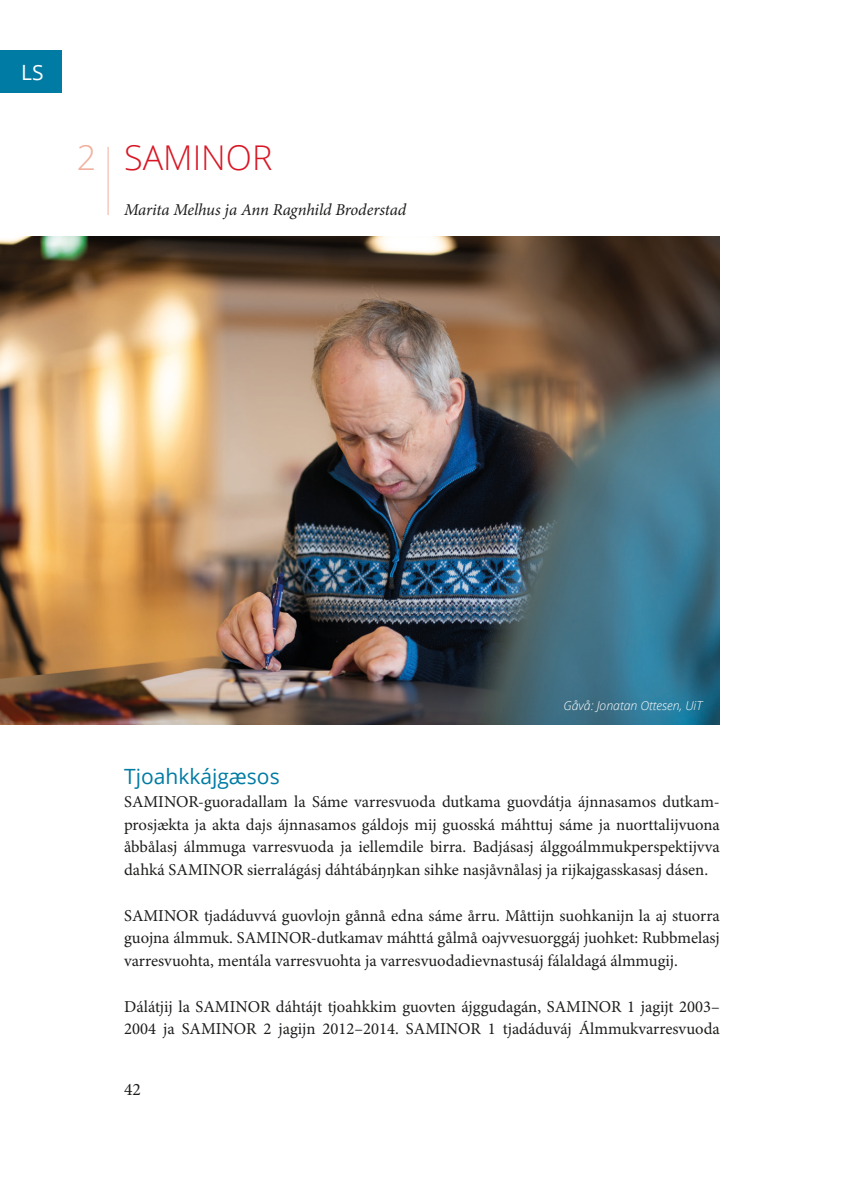
<style>
.page{position:relative;width:844px;height:1191px;background:#fff}
.page>*{position:absolute;margin:0;border:0;box-sizing:border-box;transform-origin:0 0}
.Tittel_Nivå_1_kapitl{font:300 34.12px "Open Sans";color:#d81725}
.Tittel_Nivå_1_kapitl-2{font:300 34.12px "Open Sans";color:#f1af9d}
.tittel_nivå_2_artikl{font:21px "Open Sans";color:#007ba4}
.språkmarkering_H{font:21px "Open Sans";color:#fff}
.t1{font:17.5px "Minion Pro";color:#1d1d1b}
.Brødtekst{font:16.62px/22.8px "Minion Pro";color:#1d1d1b;text-align:justify}
.Forfattere_artikler{font:italic 16.62px "Minion Pro";letter-spacing:-.01em;color:#1d1d1b}
.Fotokred{font:italic 300 12.25px "Open Sans";color:#fff}
</style>
<div class="page">
<div style="left:0;top:51px;width:62px;height:42px;background:#007ba4"></div>
<img style="left:0;top:236px;width:719px;height:488px">
<hr style="left:108px;top:147px;width:1px;height:68px;background:#f1af9d">
<p class="språkmarkering_H" style="left:21px;top:58px;width:24px">LS</p>
<p class="Tittel_Nivå_1_kapitl-2" style="left:77px;top:134px;width:21px">2</p>
<p class="Tittel_Nivå_1_kapitl" style="left:124px;top:134px;width:150px">SAMINOR</p>
<p class="Forfattere_artikler" style="left:124px;top:198px;width:283px">Marita Melhus ja Ann Ragnhild Broderstad</p>
<p class="Fotokred" style="left:563px;top:696px;width:140px">Gåvå: Jonatan Ottesen, UiT</p>
<p class="tittel_nivå_2_artikl" style="left:124px;top:762px;width:157px">Tjoahkkájgæsos</p>
<p class="Brødtekst" style="left:124px;top:791px;width:597px">SAMINOR-guoradallam la Sáme varresvuoda dutkama guovdátja ájnnasamos dutkam&shy;prosjækta ja akta dajs ájnnasamos gáldojs mij guosská máhttuj sáme ja nuorttalijvuona åbbålasj álmmuga varresvuoda ja iellemdile birra. Badjásasj álggoálmmukperspektijvva dahká SAMINOR sierralágásj dáhtábáŋŋkan sihke nasjåvnålasj ja rijkajgasskasasj dásen.</p>
<p class="Brødtekst" style="left:124px;top:904px;width:597px">SAMINOR tjadáduvvá guovlojn gånnå edna sáme årru. Måttijn suohkanijn la aj stuorra guojna álmmuk. SAMINOR-dutkamav máhttá gålmå oajvvesuorggáj juohket: Rubbmelasj varresvuohta, mentála varresvuohta ja varresvuodadievnastusáj fálaldagá álmmugij.</p>
<p class="Brødtekst" style="left:124px;top:995px;width:597px">Dálátjij la SAMINOR dáhtájt tjoahkkim guovten ájggudagán, SAMINOR 1 jagijt 2003–<br>2004 ja SAMINOR 2 jagijn 2012–2014. SAMINOR 1 tjadáduváj Álmmukvarresvuoda</p>
<p class="t1" style="left:124px;top:1079px;width:18px">42</p>
</div>
